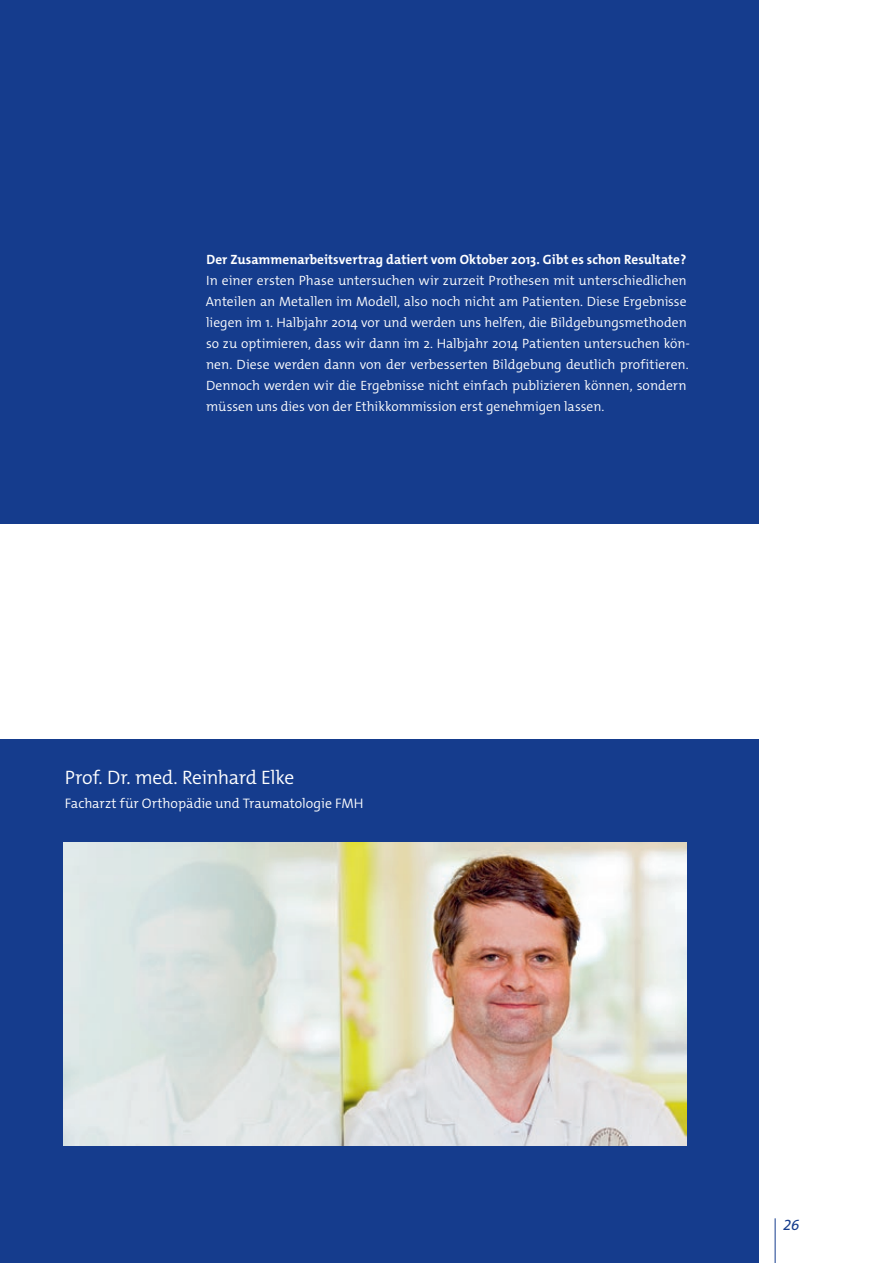
<style>
.page{position:relative;width:893px;height:1263px;background:#fff}
.page>*{position:absolute;margin:0;border:0;box-sizing:border-box;transform-origin:0 0}
.t1{font:300 19.5px "The Mix Os F";letter-spacing:-.02em;color:#fff}
.t2{font:italic 15px "The Mix Os F";color:#153c8d}
.t3{font:300 13.8px "The Mix Os F";letter-spacing:-.005em;color:#fff}
.t4{font:300 13.5px/21px "The Mix Os F";color:#fff}
.t5{font:700 13.5px "The Mix Os F";letter-spacing:.005em;color:#fff}
</style>
<div class="page">
<div style="left:0;top:740px;width:758px;height:523px;background:#153c8d"></div>
<div style="left:0;top:0;width:758px;height:523px;background:#153c8d"></div>
<img style="left:64px;top:842px;width:623px;height:304px">
<hr style="left:775px;top:1218px;width:1px;height:45px;background:#153c8d">
<p class="t5" style="left:206px;top:250px;width:482px">Der Zusammenarbeitsvertrag datiert vom Oktober 2013. Gibt es schon Resultate?</p>
<p class="t4" style="left:206px;top:270px;width:486px">In einer ersten Phase untersuchen wir zurzeit Prothesen mit unterschiedlichen Anteilen an Metallen im Modell, also noch nicht am Patienten. Diese Ergebnisse liegen im 1. Halbjahr 2014 vor und werden uns helfen, die Bildgebungsmethoden so zu optimieren, dass wir dann im 2. Halbjahr 2014 Patienten untersuchen kön&shy;nen. Diese werden dann von der verbesserten Bildgebung deutlich profitieren.<br>Dennoch werden wir die Ergebnisse nicht einfach publizieren können, sondern müssen uns dies von der Ethikkommission erst genehmigen lassen.</p>
<h1 class="t1" style="left:65px;top:765px;width:231px">Prof. Dr. med. Reinhard Elke</h1>
<p class="t3" style="left:65px;top:794px;width:300px">Facharzt für Orthopädie und Traumatologie FMH</p>
<p class="t2" style="left:783px;top:1215px;width:17px">26</p>
</div>
